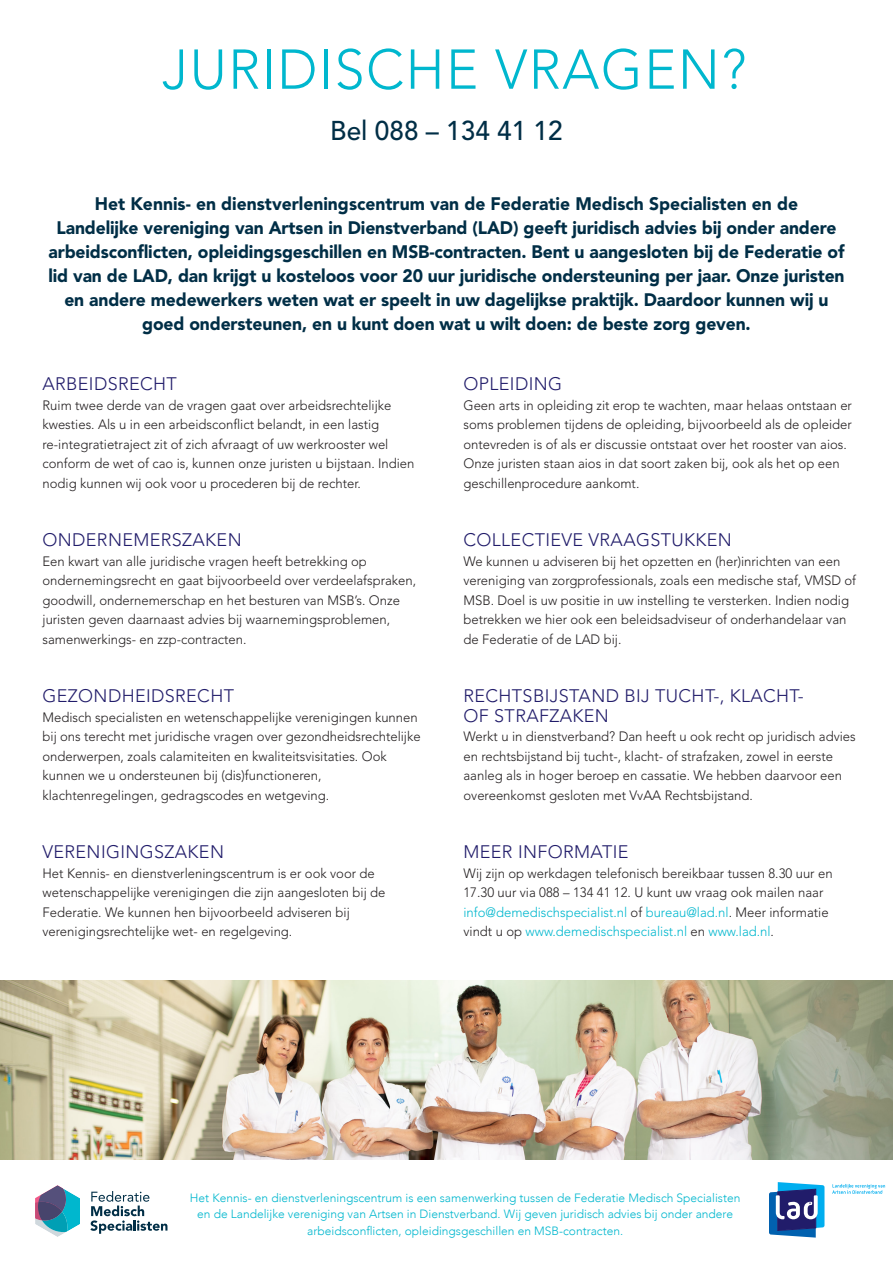
<style>
.page{position:relative;width:893px;height:1263px;background:#fff}
.page>*{position:absolute;margin:0;border:0;box-sizing:border-box;transform-origin:0 0}
.hoofdstuk_titel{font:300 55.5px "Avenir LT Std";letter-spacing:.03em;color:#00b7ce}
.hoofdstuk_titel-2{font:500 27px "Avenir LT Std";color:#002e46}
.flits_titel_intro{font:900 18px/24px "Avenir LT Std";letter-spacing:-.005em;color:#002e46;text-align:center}
.kopje{font:300 18px "Avenir LT Std";letter-spacing:.02em;color:#211c6a}
.platte_tekst{font:300 13.5px/19.5px "Avenir LT Std";color:#231f20}
.t1{font:300 12px "Avenir";color:#00b7ce}
.s1{color:#00b7ce}
</style>
<div class="page">
<img style="left:0;top:980px;width:893px;height:179px">
<svg style="left:90px;top:1191px;width:77px;height:43px"></svg>
<svg style="left:35px;top:1185px;width:45px;height:52px"></svg>
<svg style="left:769px;top:1182px;width:55px;height:55px"></svg>
<svg style="left:832px;top:1184px;width:53px;height:10px"></svg>
<p class="hoofdstuk_titel" style="left:162px;top:37px;width:586px">JURIDISCHE VRAGEN?</p>
<p class="hoofdstuk_titel-2" style="left:330px;top:115px;width:234px">Bel 088 – 134 41 12</p>
<p class="flits_titel_intro" style="left:95px;top:192px;width:705px">Het Kennis- en dienstverleningscentrum van de Federatie Medisch Specialisten en de</p>
<p class="flits_titel_intro" style="left:48px;top:216px;width:798px">Landelijke vereniging van Artsen in Dienstverband (LAD) geeft juridisch advies bij onder andere arbeidsconflicten, opleidingsgeschillen en MSB-contracten. Bent u aangesloten bij de Federatie of lid van de LAD, dan krijgt u kosteloos voor 20 uur juridische ondersteuning per jaar. Onze juristen en andere medewerkers weten wat er speelt in uw dagelijkse praktijk. Daardoor kunnen wij u goed ondersteunen, en u kunt doen wat u wilt doen: de beste zorg geven.</p>
<p class="kopje" style="left:43px;top:373px;width:136px">ARBEIDSRECHT</p>
<p class="platte_tekst" style="left:43px;top:395px;width:374px">Ruim twee derde van de vragen gaat over arbeidsrechtelijke kwesties. Als u in een arbeidsconflict belandt, in een lastig re-integratietraject zit of zich afvraagt of uw werkrooster wel conform de wet of cao is, kunnen onze juristen u bijstaan. Indien nodig kunnen wij ook voor u procederen bij de rechter.</p>
<p class="kopje" style="left:43px;top:529px;width:201px">ONDERNEMERSZAKEN</p>
<p class="platte_tekst" style="left:43px;top:551px;width:375px">Een kwart van alle juridische vragen heeft betrekking op ondernemingsrecht en gaat bijvoorbeeld over verdeelafspraken, goodwill, ondernemerschap en het besturen van MSB’s. Onze juristen geven daarnaast advies bij waarnemingsproblemen, samenwerkings- en zzp-contracten.</p>
<p class="kopje" style="left:43px;top:685px;width:193px">GEZONDHEIDSRECHT</p>
<p class="platte_tekst" style="left:43px;top:707px;width:380px">Medisch specialisten en wetenschappelijke verenigingen kunnen bij ons terecht met juridische vragen over gezondheidsrechtelijke onderwerpen, zoals calamiteiten en kwaliteitsvisitaties. Ook kunnen we u ondersteunen bij (dis)functioneren, klachtenregelingen, gedragscodes en wetgeving.</p>
<p class="kopje" style="left:43px;top:841px;width:183px">VERENIGINGSZAKEN</p>
<p class="platte_tekst" style="left:43px;top:863px;width:344px">Het Kennis- en dienstverleningscentrum is er ook voor de wetenschappelijke verenigingen die zijn aangesloten bij de Federatie. We kunnen hen bijvoorbeeld adviseren bij verenigingsrechtelijke wet- en regelgeving.</p>
<p class="kopje" style="left:463px;top:373px;width:100px">OPLEIDING</p>
<p class="platte_tekst" style="left:463px;top:395px;width:390px">Geen arts in opleiding zit erop te wachten, maar helaas ontstaan er soms problemen tijdens de opleiding, bijvoorbeeld als de opleider ontevreden is of als er discussie ontstaat over het rooster van aios.<br>Onze juristen staan aios in dat soort zaken bij, ook als het op een geschillenprocedure aankomt.</p>
<p class="kopje" style="left:463px;top:529px;width:270px">COLLECTIEVE VRAAGSTUKKEN</p>
<p class="platte_tekst" style="left:463px;top:551px;width:394px">We kunnen u adviseren bij het opzetten en (her)inrichten van een vereniging van zorgprofessionals, zoals een medische staf, VMSD of MSB. Doel is uw positie in uw instelling te versterken. Indien nodig betrekken we hier ook een beleidsadviseur of onderhandelaar van de Federatie of de LAD bij.</p>
<p class="kopje" style="left:463px;top:685px;width:342px">RECHTSBIJSTAND BIJ TUCHT-, KLACHT-</p>
<p class="kopje" style="left:463px;top:705px;width:147px">OF STRAFZAKEN</p>
<p class="platte_tekst" style="left:463px;top:727px;width:394px">Werkt u in dienstverband? Dan heeft u ook recht op juridisch advies en rechtsbijstand bij tucht-, klacht- of strafzaken, zowel in eerste aanleg als in hoger beroep en cassatie. We hebben daarvoor een overeenkomst gesloten met VvAA Rechtsbijstand.</p>
<p class="kopje" style="left:463px;top:841px;width:166px">MEER INFORMATIE</p>
<p class="platte_tekst" style="left:463px;top:863px;width:371px">Wij zijn op werkdagen telefonisch bereikbaar tussen 8.30 uur en 17.30 uur via 088 – 134 41 12. U kunt uw vraag ook mailen naar <span class="s1">info@demedischspecialist.nl</span> of <span class="s1">bureau@lad.nl</span>. Meer informatie vindt u op <span class="s1">www.demedischspecialist.nl</span> en <span class="s1">www.lad.nl</span>.</p>
<p class="t1" style="left:190px;top:1190px;width:552px">Het Kennis- en dienstverleningscentrum is een samenwerking tussen de Federatie Medisch Specialisten</p>
<p class="t1" style="left:197px;top:1207px;width:537px">en de Landelijke vereniging van Artsen in Dienstverband. Wij geven juridisch advies bij onder andere</p>
<p class="t1" style="left:307px;top:1223px;width:317px">arbeidsconflicten, opleidingsgeschillen en MSB-contracten.</p>
</div>
